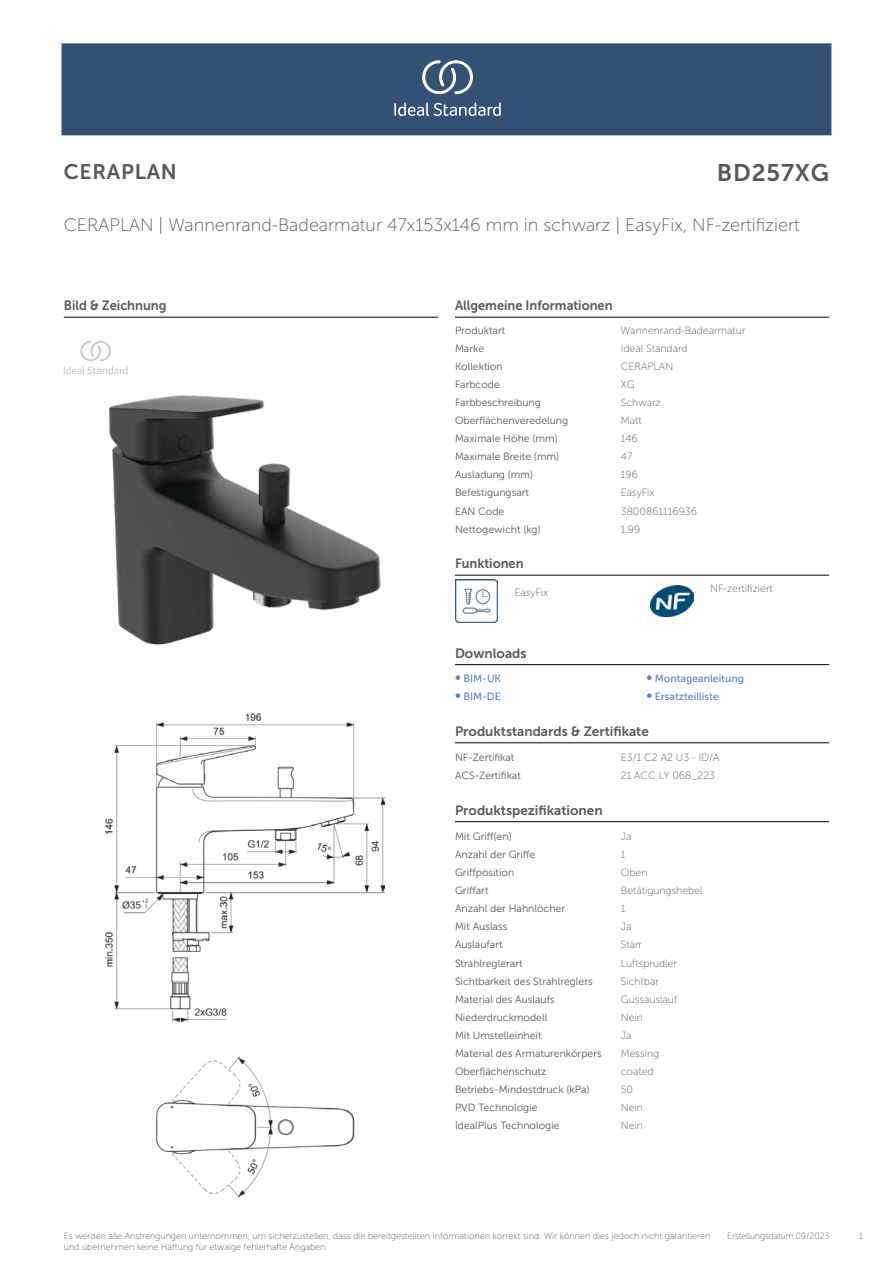
<style>
.page{position:relative;width:893px;height:1263px;background:#fff}
.page>*{position:absolute;margin:0;border:0;box-sizing:border-box;transform-origin:0 0}
.t1{font:24px "Museo Sans 700";letter-spacing:.035em;color:#575756}
.t2{font:21px "Museo Sans 700";letter-spacing:.035em;color:#575756}
.t3{font:18px "Museo Sans 100";color:#575756}
.t4{font:13.5px "Museo Sans 700";color:#575756}
.t5{font:13.5px "Museo Sans 700";color:#575756;scale:.95 1}
.t6{font:10.5px "Museo Sans 300";color:#575756}
.t7{font:10.5px "Museo Sans 100";color:#575756}
.t8{font:10.5px "Museo Sans 500";color:#5b7ebf}
.t9{font:9px "Museo Sans 100";color:#575756}
.t10{font:9px "Museo Sans 100";color:#575756;scale:.95 1}
.s1{font-size:15px}
</style>
<div class="page">
<div style="left:62px;top:43px;width:769px;height:92px;background:#335075"></div>
<svg style="left:394px;top:102px;width:107px;height:14px"></svg>
<svg style="left:422px;top:60px;width:51px;height:34px"></svg>
<hr style="left:455px;top:317px;width:374px;height:1px;background:#000">
<hr style="left:455px;top:575px;width:374px;height:1px;background:#000">
<img style="left:455px;top:580px;width:42px;height:42px">
<img style="left:651px;top:585px;width:42px;height:31px">
<hr style="left:455px;top:664px;width:374px;height:1px;background:#000">
<hr style="left:455px;top:742px;width:374px;height:1px;background:#000">
<hr style="left:455px;top:821px;width:374px;height:1px;background:#000">
<hr style="left:64px;top:317px;width:374px;height:1px;background:#000">
<svg style="left:64px;top:341px;width:64px;height:33px"></svg>
<img style="left:105px;top:713px;width:279px;height:484px">
<img style="left:109px;top:395px;width:272px;height:250px">
<h2 class="t2" style="left:64px;top:160px;width:115px">CERAPLAN</h2>
<h1 class="t1" style="left:717px;top:160px;width:114px">BD257XG</h1>
<h3 class="t3" style="left:64px;top:215px;width:738px">CERAPLAN | Wannenrand-Badearmatur 47x153x146 mm in schwarz | EasyFix, NF-zertifiziert</h3>
<p class="t5" style="left:64px;top:298px;width:110px">Bild &amp; Zeichnung</p>
<p class="t5" style="left:455px;top:298px;width:167px">Allgemeine Informationen</p>
<p class="t6" style="left:455px;top:324px;width:52px">Produktart</p>
<p class="t7" style="left:621px;top:325px;width:126px">Wannenrand-Badearmatur</p>
<p class="t6" style="left:455px;top:343px;width:31px">Marke</p>
<p class="t7" style="left:621px;top:343px;width:68px">Ideal Standard</p>
<p class="t6" style="left:455px;top:361px;width:49px">Kollektion</p>
<p class="t7" style="left:621px;top:361px;width:54px">CERAPLAN</p>
<p class="t6" style="left:455px;top:379px;width:46px">Farbcode</p>
<p class="t7" style="left:621px;top:379px;width:15px">XG</p>
<p class="t6" style="left:455px;top:397px;width:87px">Farbbeschreibung</p>
<p class="t7" style="left:621px;top:397px;width:42px">Schwarz</p>
<p class="t6" style="left:455px;top:415px;width:115px">Oberflächenveredelung</p>
<p class="t7" style="left:621px;top:415px;width:22px">Matt</p>
<p class="t6" style="left:455px;top:433px;width:104px">Maximale Höhe (mm)</p>
<p class="t7" style="left:621px;top:433px;width:18px">146</p>
<p class="t6" style="left:455px;top:451px;width:106px">Maximale Breite (mm)</p>
<p class="t7" style="left:621px;top:451px;width:13px">47</p>
<p class="t6" style="left:455px;top:469px;width:80px">Ausladung (mm)</p>
<p class="t7" style="left:621px;top:469px;width:19px">196</p>
<p class="t6" style="left:455px;top:487px;width:76px">Befestigungsart</p>
<p class="t7" style="left:621px;top:487px;width:35px">EasyFix</p>
<p class="t6" style="left:455px;top:505px;width:51px">EAN Code</p>
<p class="t7" style="left:621px;top:505px;width:78px">3800861116936</p>
<p class="t6" style="left:455px;top:523px;width:87px">Nettogewicht (kg)</p>
<p class="t7" style="left:621px;top:523px;width:21px">1.99</p>
<p class="t5" style="left:455px;top:556px;width:74px">Funktionen</p>
<p class="t7" style="left:514px;top:587px;width:35px">EasyFix</p>
<p class="t7" style="left:710px;top:582px;width:64px">NF-zertifiziert</p>
<p class="t4" style="left:455px;top:646px;width:73px">Downloads</p>
<p class="t8" style="left:455px;top:673px;width:48px"><span class="s1">•</span> BIM-UK</p>
<p class="t8" style="left:455px;top:691px;width:47px"><span class="s1">•</span> BIM-DE</p>
<p class="t8" style="left:646px;top:673px;width:99px"><span class="s1">•</span> Montageanleitung</p>
<p class="t8" style="left:646px;top:691px;width:74px"><span class="s1">•</span> Ersatzteilliste</p>
<p class="t4" style="left:455px;top:724px;width:195px">Produktstandards &amp; Zertifikate</p>
<p class="t6" style="left:455px;top:752px;width:61px">NF-Zertifikat</p>
<p class="t7" style="left:621px;top:752px;width:100px">E3/1 C2 A2 U3 - ID/A</p>
<p class="t6" style="left:455px;top:770px;width:67px">ACS-Zertifikat</p>
<p class="t7" style="left:621px;top:770px;width:96px">21 ACC LY 068_223</p>
<p class="t4" style="left:455px;top:803px;width:149px">Produktspezifikationen</p>
<p class="t6" style="left:455px;top:831px;width:58px">Mit Griff(en)</p>
<p class="t7" style="left:621px;top:831px;width:12px">Ja</p>
<p class="t6" style="left:455px;top:849px;width:82px">Anzahl der Griffe</p>
<p class="t7" style="left:621px;top:849px;width:6px">1</p>
<p class="t6" style="left:455px;top:867px;width:61px">Griffposition</p>
<p class="t7" style="left:621px;top:867px;width:28px">Oben</p>
<p class="t6" style="left:455px;top:885px;width:35px">Griffart</p>
<p class="t7" style="left:621px;top:885px;width:83px">Betätigungshebel</p>
<p class="t6" style="left:455px;top:903px;width:112px">Anzahl der Hahnlöcher</p>
<p class="t7" style="left:621px;top:903px;width:6px">1</p>
<p class="t6" style="left:455px;top:921px;width:54px">Mit Auslass</p>
<p class="t7" style="left:621px;top:921px;width:12px">Ja</p>
<p class="t6" style="left:455px;top:939px;width:49px">Auslaufart</p>
<p class="t7" style="left:621px;top:939px;width:23px">Starr</p>
<p class="t6" style="left:455px;top:957px;width:69px">Strahlreglerart</p>
<p class="t7" style="left:621px;top:957px;width:58px">Luftsprudler</p>
<p class="t6" style="left:455px;top:975px;width:139px">Sichtbarkeit des Strahlreglers</p>
<p class="t7" style="left:621px;top:975px;width:40px">Sichtbar</p>
<p class="t6" style="left:455px;top:993px;width:101px">Material des Auslaufs</p>
<p class="t7" style="left:621px;top:993px;width:58px">Gussauslauf</p>
<p class="t6" style="left:455px;top:1011px;width:94px">Niederdruckmodell</p>
<p class="t7" style="left:621px;top:1011px;width:24px">Nein</p>
<p class="t6" style="left:455px;top:1029px;width:88px">Mit Umstelleinheit</p>
<p class="t7" style="left:621px;top:1030px;width:12px">Ja</p>
<p class="t6" style="left:455px;top:1048px;width:148px">Material des Armaturenkörpers</p>
<p class="t7" style="left:621px;top:1048px;width:40px">Messing</p>
<p class="t6" style="left:455px;top:1066px;width:93px">Oberflächenschutz</p>
<p class="t7" style="left:621px;top:1066px;width:34px">coated</p>
<p class="t6" style="left:455px;top:1084px;width:136px">Betriebs-Mindestdruck (kPa)</p>
<p class="t7" style="left:621px;top:1084px;width:14px">50</p>
<p class="t6" style="left:455px;top:1102px;width:84px">PVD Technologie</p>
<p class="t7" style="left:621px;top:1102px;width:24px">Nein</p>
<p class="t6" style="left:455px;top:1120px;width:106px">IdealPlus Technologie</p>
<p class="t7" style="left:621px;top:1120px;width:24px">Nein</p>
<p class="t10" style="left:727px;top:1231px;width:109px">Erstellungsdatum 09/2023</p>
<p class="t9" style="left:64px;top:1231px;width:648px">Es werden alle Anstrengungen unternommen, um sicherzustellen, dass die bereitgestellten Informationen korrekt sind. Wir können dies jedoch nicht garantieren</p>
<p class="t10" style="left:859px;top:1231px;width:5px">1</p>
<p class="t9" style="left:64px;top:1242px;width:265px">und übernehmen keine Haftung für etwaige fehlerhafte Angaben.</p>
</div>
